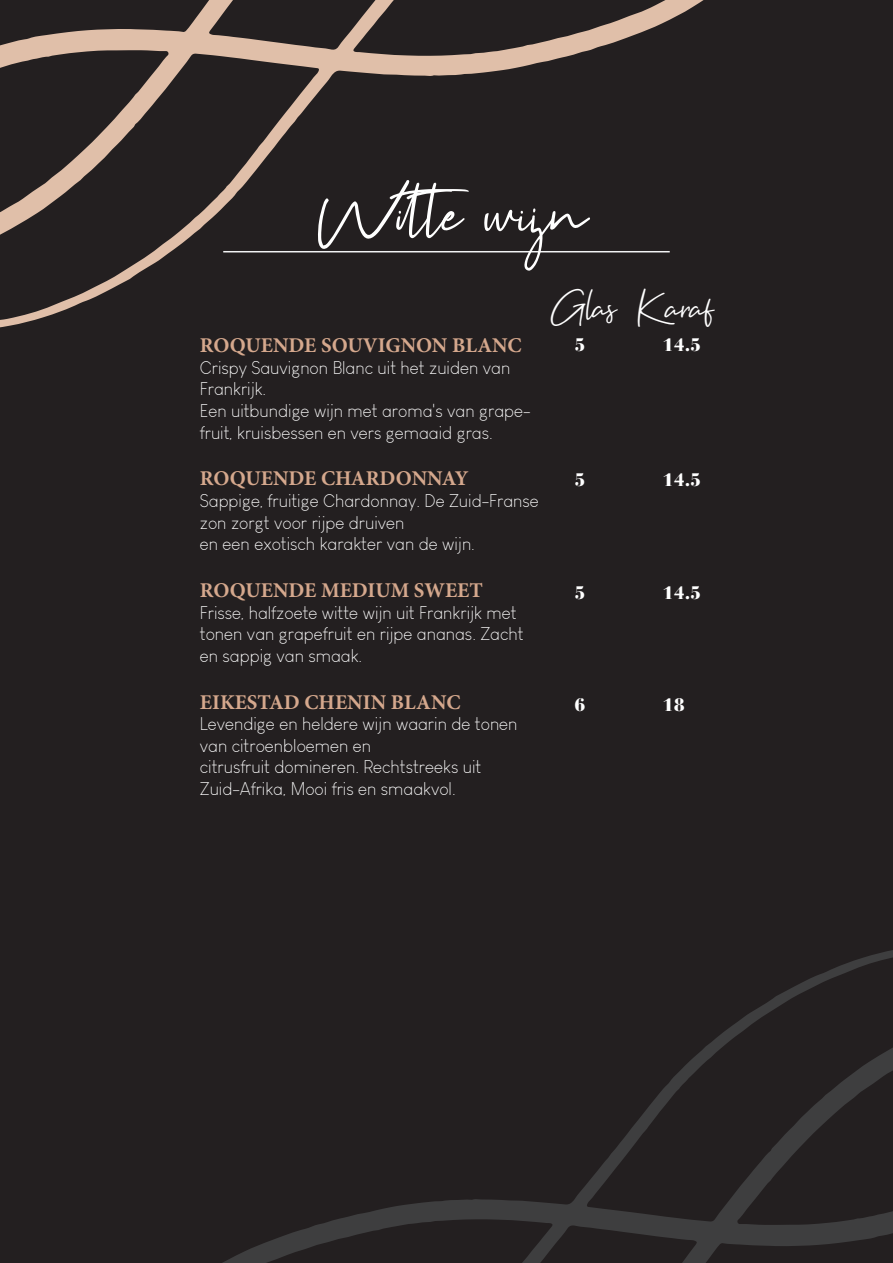
<style>
.page{position:relative;width:893px;height:1263px;background:#231f20}
.page>*{position:absolute;margin:0;border:0;box-sizing:border-box;transform-origin:0 0}
.t1{font:90px "Brown Pen";color:#fff}
.t2{font:49.5px "Brown Pen";color:#fff}
.t3{font:700 21px "Minion Pro";color:#d5a88d}
.t4{font:300 18px/21.6px "Louis George Cafe";color:#fff}
.t5{font:900 18px "Bauer Bodoni";color:#fff}
</style>
<div class="page">
<svg style="left:222px;top:950px;width:671px;height:313px"></svg>
<svg style="left:0;top:0;width:704px;height:328px"></svg>
<hr style="left:223px;top:251px;width:447px;height:1px;background:#f2f3f4">
<p class="t1" style="left:318px;top:172px;width:271px">Witte wijn</p>
<p class="t3" style="left:200px;top:331px;width:323px">ROQUENDE SOUVIGNON BLANC</p>
<p class="t4" style="left:200px;top:357px;width:312px">Crispy Sauvignon Blanc uit het zuiden van<br>Frankrijk.</p>
<p class="t4" style="left:200px;top:400px;width:332px">Een uitbundige wijn met aroma's van grape&shy;fruit, kruisbessen en vers gemaaid gras.</p>
<p class="t3" style="left:200px;top:464px;width:270px">ROQUENDE CHARDONNAY</p>
<p class="t4" style="left:200px;top:490px;width:341px">Sappige, fruitige Chardonnay. De Zuid-Franse zon zorgt voor rijpe druiven</p>
<p class="t4" style="left:200px;top:533px;width:277px">en een exotisch karakter van de wijn.</p>
<p class="t3" style="left:200px;top:575px;width:284px">ROQUENDE MEDIUM SWEET</p>
<p class="t4" style="left:200px;top:601px;width:325px">Frisse, halfzoete witte wijn uit Frankrijk met tonen van grapefruit en rijpe ananas. Zacht en sappig van smaak.</p>
<p class="t3" style="left:200px;top:687px;width:262px">EIKESTAD CHENIN BLANC</p>
<p class="t4" style="left:200px;top:713px;width:319px">Levendige en heldere wijn waarin de tonen van citroenbloemen en</p>
<p class="t4" style="left:200px;top:756px;width:283px">citrusfruit domineren. Rechtstreeks uit<br>Zuid-Afrika, Mooi fris en smaakvol.</p>
<p class="t2" style="left:551px;top:285px;width:165px">Glas Karaf</p>
<p class="t5" style="left:574px;top:334px;width:13px">5</p>
<p class="t5" style="left:663px;top:334px;width:40px">14.5</p>
<p class="t5" style="left:574px;top:469px;width:13px">5</p>
<p class="t5" style="left:663px;top:469px;width:40px">14.5</p>
<p class="t5" style="left:574px;top:581px;width:13px">5</p>
<p class="t5" style="left:663px;top:581px;width:40px">14.5</p>
<p class="t5" style="left:574px;top:694px;width:13px">6</p>
<p class="t5" style="left:663px;top:694px;width:24px">18</p>
</div>
